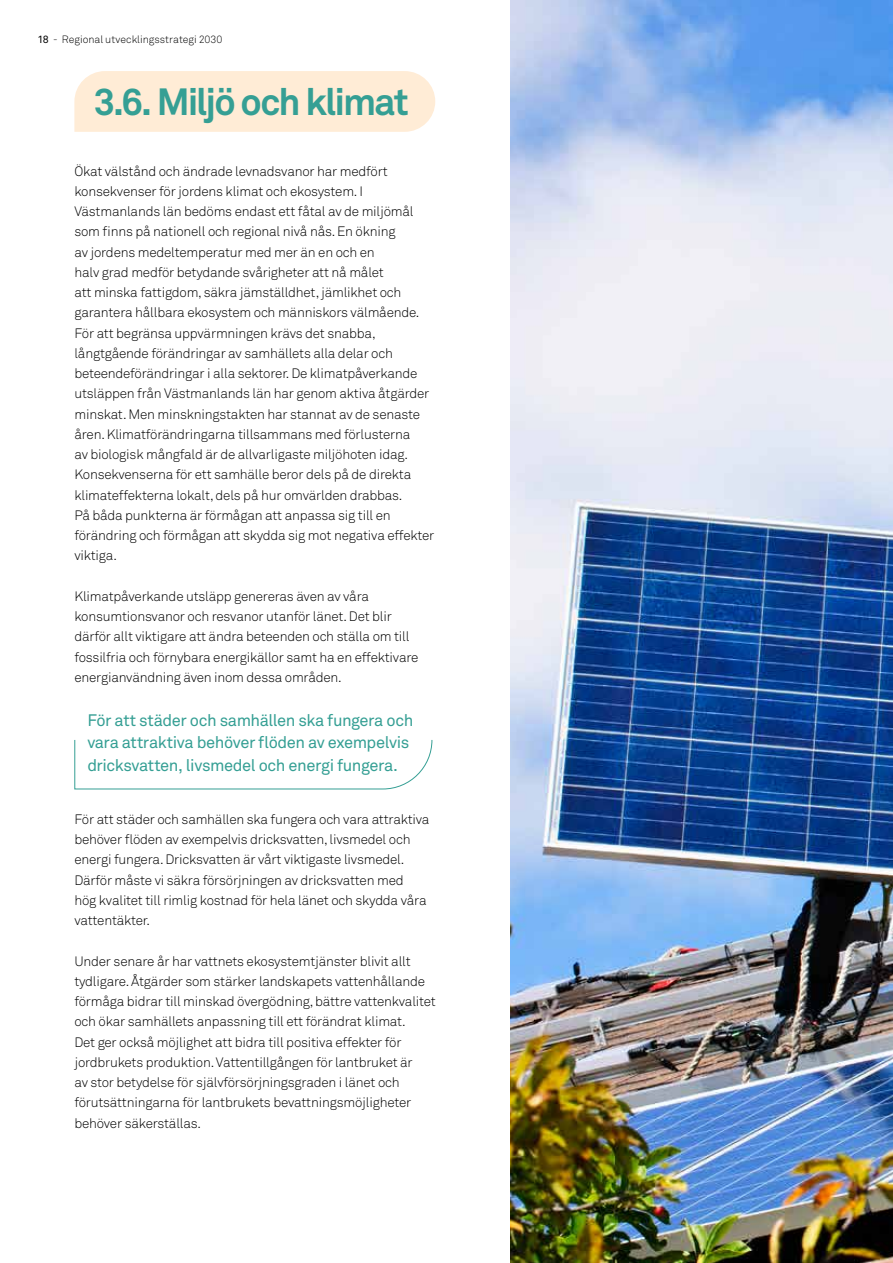
<style>
.page{position:relative;width:893px;height:1263px;background:#fff}
.page>*{position:absolute;margin:0;border:0;box-sizing:border-box;transform-origin:0 0}
.t1{font:700 37.5px "Akkurat Std";letter-spacing:-.05em;color:#359f94}
.t2{font:16.5px/22.5px "Akkurat Std";letter-spacing:-.025em;color:#359f94}
.t3{font:300 13.5px/20.2px "Akkurat Std";letter-spacing:-.015em;color:#000}
.t4{font:300 10.5px "Akkurat Std";color:#000}
.s1{font-weight:400}
</style>
<div class="page">
<div style="left:74px;top:71px;width:361px;height:61px;background:#ffecd6"></div>
<img style="left:510px;top:0;width:383px;height:1263px">
<svg style="left:74px;top:740px;width:359px;height:50px"></svg>
<p class="t4" style="left:38px;top:33px;width:187px"><span class="s1">18</span> - Regional utvecklingsstrategi 2030</p>
<h1 class="t1" style="left:94px;top:79px;width:316px">3.6. Miljö och klimat</h1>
<p class="t3" style="left:74px;top:161px;width:361px">Ökat välstånd och ändrade levnadsvanor har medfört konsekvenser för jordens klimat och ekosystem. I Västmanlands län bedöms endast ett fåtal av de miljömål som finns på nationell och regional nivå nås. En ökning<br>av jordens medeltemperatur med mer än en och en<br>halv grad medför betydande svårigheter att nå målet<br>att minska fattigdom, säkra jämställdhet, jämlikhet och garantera hållbara ekosystem och människors välmående.<br>För att begränsa uppvärmningen krävs det snabba, långtgående förändringar av samhällets alla delar och beteendeförändringar i alla sektorer. De klimatpåverkande utsläppen från Västmanlands län har genom aktiva åtgärder minskat. Men minskningstakten har stannat av de senaste åren. Klimatförändringarna tillsammans med förlusterna<br>av biologisk mångfald är de allvarligaste miljöhoten idag.<br>Konsekvenserna för ett samhälle beror dels på de direkta klimateffekterna lokalt, dels på hur omvärlden drabbas.<br>På båda punkterna är förmågan att anpassa sig till en förändring och förmågan att skydda sig mot negativa effekter viktiga.</p>
<p class="t3" style="left:74px;top:586px;width:346px">Klimatpåverkande utsläpp genereras även av våra konsumtionsvanor och resvanor utanför länet. Det blir därför allt viktigare att ändra beteenden och ställa om till fossilfria och förnybara energikällor samt ha en effektivare energianvändning även inom dessa områden.</p>
<p class="t2" style="left:87px;top:709px;width:328px">För att städer och samhällen ska fungera och vara attraktiva behöver flöden av exempelvis dricksvatten, livsmedel och energi fungera.</p>
<p class="t3" style="left:74px;top:809px;width:357px">För att städer och samhällen ska fungera och vara attraktiva behöver flöden av exempelvis dricksvatten, livsmedel och energi fungera. Dricksvatten är vårt viktigaste livsmedel.<br>Därför måste vi säkra försörjningen av dricksvatten med<br>hög kvalitet till rimlig kostnad för hela länet och skydda våra vattentäkter.</p>
<p class="t3" style="left:74px;top:951px;width:363px">Under senare år har vattnets ekosystemtjänster blivit allt tydligare. Åtgärder som stärker landskapets vattenhållande förmåga bidrar till minskad övergödning, bättre vattenkvalitet och ökar samhällets anpassning till ett förändrat klimat.<br>Det ger också möjlighet att bidra till positiva effekter för jordbrukets produktion. Vattentillgången för lantbruket är<br>av stor betydelse för självförsörjningsgraden i länet och förutsättningarna för lantbrukets bevattningsmöjligheter behöver säkerställas.</p>
</div>
